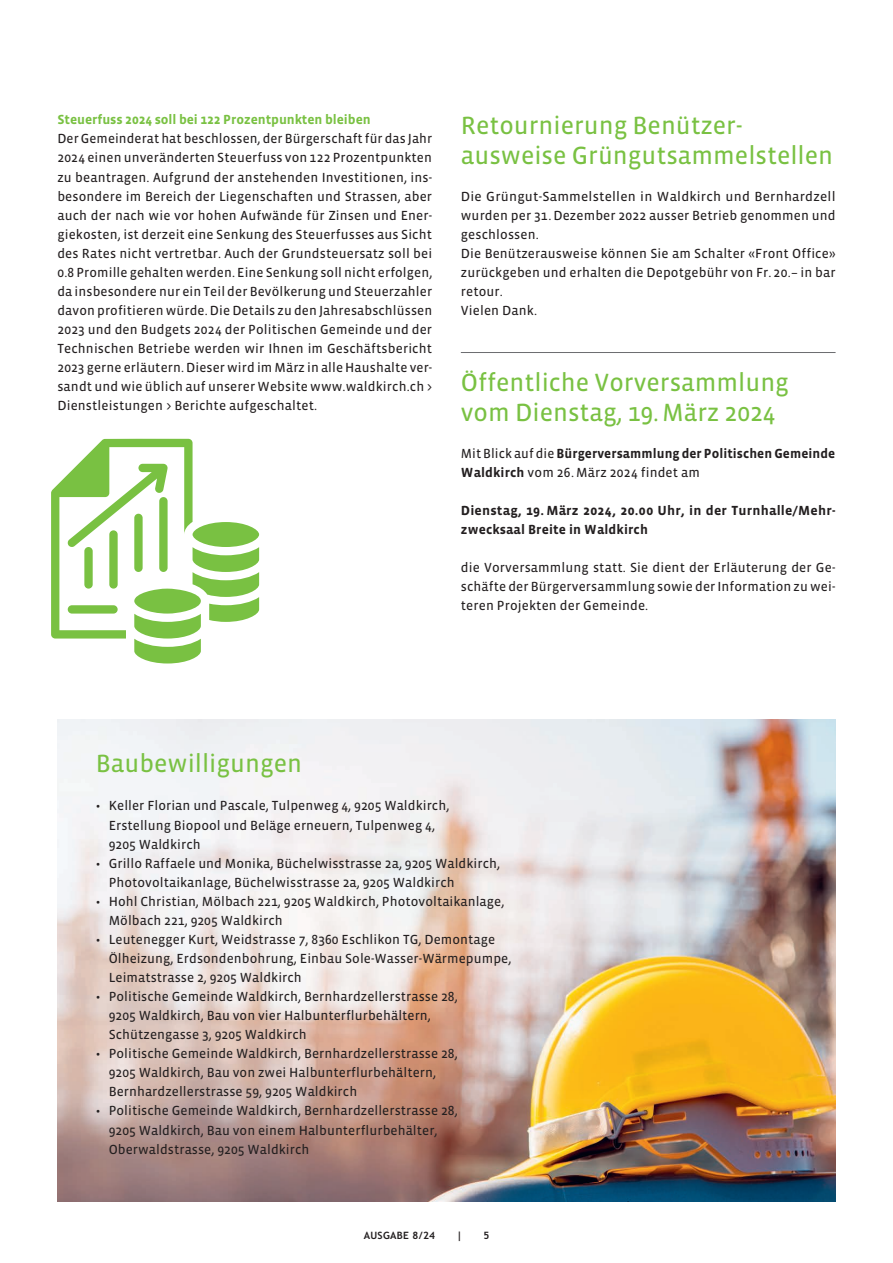
<style>
.page{position:relative;width:893px;height:1263px;background:#fff}
.page>*{position:absolute;margin:0;border:0;box-sizing:border-box;transform-origin:0 0}
.t1{font:25.5px/30px "Vista Sans Reg";color:#79c142}
.t2{font:13.5px/19px "Vista Sans Reg";letter-spacing:.005em;color:#231f20}
.t3{font:700 13.5px/19px "Vista Sans";letter-spacing:.01em;color:#231f20}
.t4{font:700 13.5px "Vista Sans";letter-spacing:-.005em;color:#79c142}
.t5{font:700 10.2px "Trebuchet MS";letter-spacing:.03em;color:#231f20}
.s1{font-family:"Vista Sans Reg";font-weight:400}
.s2{font-family:"Vista Sans";font-weight:700}
</style>
<div class="page">
<img style="left:57px;top:719px;width:779px;height:482px">
<hr style="left:461px;top:352px;width:375px;height:1px;background:#6c6d70">
<svg style="left:51px;top:439px;width:208px;height:224px"></svg>
<p class="t4" style="left:57px;top:113px;width:315px">Steuerfuss 2024 soll bei 122 Prozentpunkten bleiben</p>
<p class="t2" style="left:57px;top:130px;width:376px;text-align:justify">Der Gemeinderat hat beschlossen, der Bürgerschaft für das Jahr 2024 einen unveränderten Steuerfuss von 122 Prozentpunkten zu beantragen. Aufgrund der anstehenden Investitionen, ins&shy;besondere im Bereich der Liegenschaften und Strassen, aber auch der nach wie vor hohen Aufwände für Zinsen und Ener&shy;giekosten, ist derzeit eine Senkung des Steuerfusses aus Sicht des Rates nicht vertretbar. Auch der Grundsteuersatz soll bei 0.8 Promille gehalten werden. Eine Senkung soll nicht erfolgen, da insbesondere nur ein Teil der Bevölkerung und Steuerzahler davon profitieren würde. Die Details zu den Jahresabschlüssen 2023 und den Budgets 2024 der Politischen Gemeinde und der Technischen Betriebe werden wir Ihnen im Geschäftsbericht 2023 gerne erläutern. Dieser wird im März in alle Haushalte ver&shy;sandt und wie üblich auf unserer Website www.waldkirch.ch &gt; Dienstleistungen &gt; Berichte aufgeschaltet.</p>
<h1 class="t1" style="left:461px;top:111px;width:374px">Retournierung Benützer&shy;ausweise Grüngutsammelstellen</h1>
<p class="t2" style="left:461px;top:187px;width:376px">Die Grüngut-Sammelstellen in Waldkirch und Bernhardzell wurden per 31.Dezember 2022 ausser Betrieb genommen und geschlossen.<br>Die Benützerausweise können Sie am Schalter «Front Office» zurückgeben und erhalten die Depotgebühr von Fr. 20.– in bar retour.<br>Vielen Dank.</p>
<h1 class="t1" style="left:461px;top:368px;width:330px">Öffentliche Vorversammlung vom Dienstag, 19.März 2024</h1>
<p class="t3" style="left:461px;top:444px;width:376px"><span class="s1">Mit Blick auf die</span> Bürgerversammlung der Politischen Gemeinde</p>
<p class="t2" style="left:461px;top:463px;width:241px"><span class="s2">Waldkirch</span> vom 26. März 2024 findet am</p>
<p class="t3" style="left:461px;top:501px;width:376px">Dienstag, 19. März 2024, 20.00 Uhr, in der Turnhalle/Mehr&shy;zwecksaal Breite in Waldkirch</p>
<p class="t2" style="left:461px;top:558px;width:376px;text-align:justify">die Vorversammlung statt. Sie dient der Erläuterung der Ge&shy;schäfte der Bürgerversammlung sowie der Information zu wei&shy;teren Projekten der Gemeinde.</p>
<h1 class="t1" style="left:96px;top:749px;width:208px">Baubewilligungen</h1>
<p class="t2" style="left:109px;top:797px;width:342px;text-indent:-13px">• Keller Florian und Pascale, Tulpenweg 4, 9205 Waldkirch,<br>Erstellung Biopool und Beläge erneuern, Tulpenweg 4,<br>9205 Waldkirch</p>
<p class="t2" style="left:109px;top:854px;width:393px;text-indent:-13px">• Grillo Raffaele und Monika, Büchelwisstrasse 2a, 9205 Waldkirch,<br>Photovoltaikanlage, Büchelwisstrasse 2a, 9205 Waldkirch</p>
<p class="t2" style="left:109px;top:892px;width:397px;text-indent:-13px">• Hohl Christian, Mölbach 221, 9205 Waldkirch, Photovoltaikanlage,<br>Mölbach 221, 9205 Waldkirch</p>
<p class="t2" style="left:109px;top:930px;width:404px;text-indent:-13px">• Leutenegger Kurt, Weidstrasse 7, 8360 Eschlikon TG, Demontage<br>Ölheizung, Erdsondenbohrung, Einbau Sole-Wasser-Wärmepumpe,<br>Leimatstrasse 2, 9205 Waldkirch</p>
<p class="t2" style="left:109px;top:987px;width:351px;text-indent:-13px">• Politische Gemeinde Waldkirch, Bernhardzellerstrasse 28,<br>9205 Waldkirch, Bau von vier Halbunterflurbehältern,<br>Schützengasse 3, 9205 Waldkirch</p>
<p class="t2" style="left:109px;top:1044px;width:351px;text-indent:-13px">• Politische Gemeinde Waldkirch, Bernhardzellerstrasse 28,<br>9205 Waldkirch, Bau von zwei Halbunterflurbehältern,<br>Bernhardzellerstrasse 59, 9205 Waldkirch</p>
<p class="t2" style="left:109px;top:1102px;width:351px;text-indent:-13px">• Politische Gemeinde Waldkirch, Bernhardzellerstrasse 28,<br>9205 Waldkirch, Bau von einem Halbunterflurbehälter,<br>Oberwaldstrasse, 9205 Waldkirch</p>
<p class="t5" style="left:364px;top:1229px;width:73px">AUSGABE 8/24</p>
<p class="t5" style="left:456px;top:1229px;width:7px">|</p>
<p class="t5" style="left:483px;top:1229px;width:7px">5</p>
</div>
